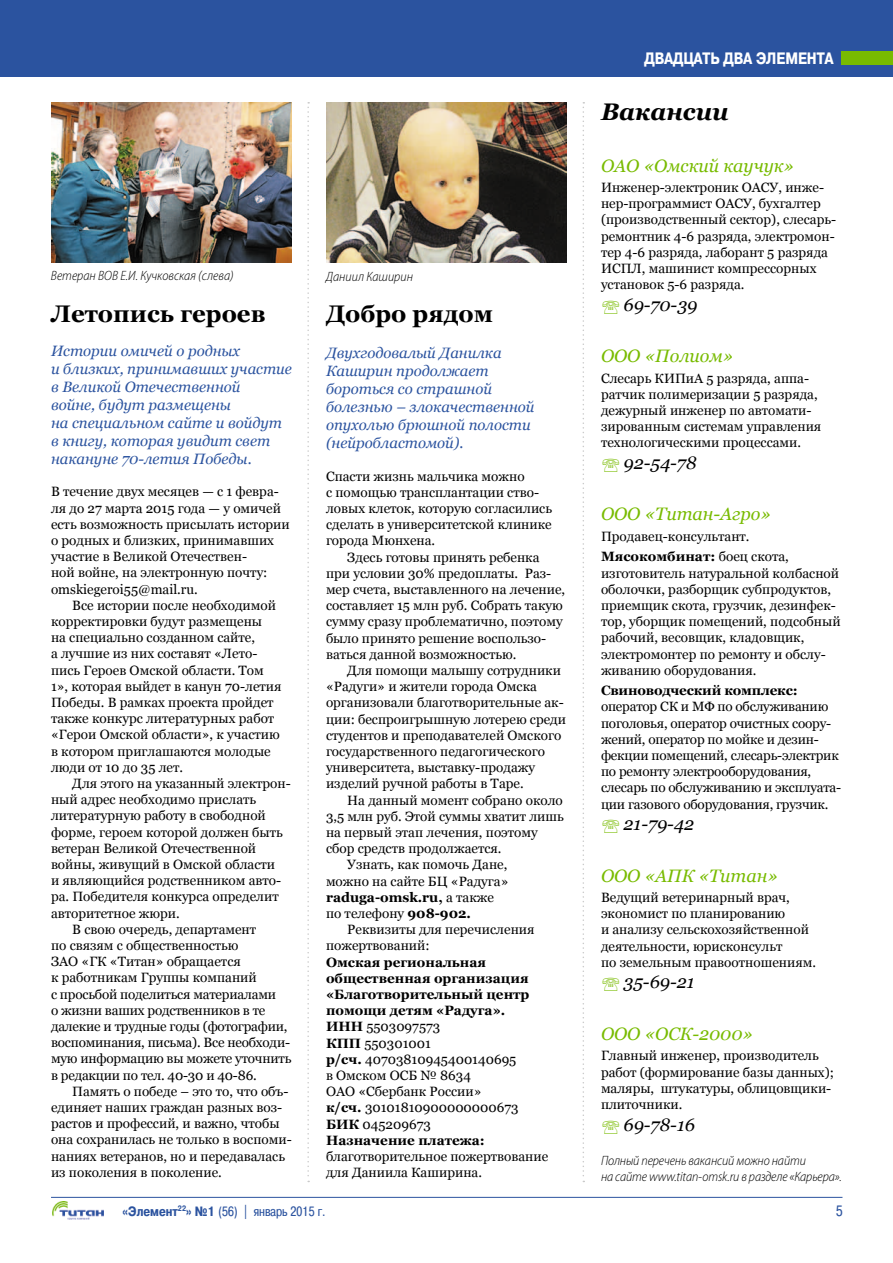
<style>
.page{position:relative;width:893px;height:1263px;background:#fff}
.page>*{position:absolute;margin:0;border:0;box-sizing:border-box;transform-origin:0 0}
.t1{font:700 24px "Georgia";color:#000}
.t2{font:italic 700 24px "Georgia";color:#000}
.t3{font:italic 18px "Georgia";color:#78bb00}
.t4{font:italic 18px "Georgia";color:#000}
.t5{font:700 16.5px "Pragmatica Condensed Cyr";color:#fff}
.t6{font:italic 15px/18px "Georgia";color:#2b539f}
.t7{font:15px "Pragmatica Condensed Cyr";color:#2b539f}
.t8{font:13.5px/16.2px "Georgia";color:#000}
.t9{font:700 13.5px/16.2px "Georgia";color:#000}
.t10{font:italic 300 semi-condensed 13.5px/15.8px "Myriad Pro";letter-spacing:-.01em;color:#000}
.t11{font:13.5px "Pragmatica Condensed Cyr";color:#2b539f}
.s1{font-weight:400}
.s2{font-weight:700}
</style>
<div class="page">
<div style="left:0;top:0;width:893px;height:77px;background:#2b539f"></div>
<div style="left:842px;top:51px;width:51px;height:13px;background:#78bb00"></div>
<hr style="left:51px;top:1197px;width:791px;height:1px;background:#2b539f">
<img style="left:52px;top:1201px;width:51px;height:18px">
<img style="left:326px;top:102px;width:241px;height:161px">
<img style="left:51px;top:102px;width:241px;height:161px">
<svg style="left:583px;top:102px;width:1px;height:1080px"></svg>
<svg style="left:307px;top:102px;width:2px;height:1080px"></svg>
<p class="t10" style="left:51px;top:268px;width:184px">Ветеран ВОВ Е.И. Кучковская (слева)</p>
<p class="t10" style="left:326px;top:269px;width:89px">Даниил Каширин</p>
<h1 class="t1" style="left:51px;top:298px;width:216px">Летопись героев</h1>
<p class="t6" style="left:51px;top:342px;width:242px">Истории омичей о родных<br>и близких, принимавших участие в Великой Отечественной<br>войне, будут размещены<br>на специальном сайте и войдут в книгу, которая увидит свет накануне 70-летия Победы.</p>
<p class="t8" style="left:51px;top:484px;width:240px">В течение двух месяцев — с 1 февра&shy;ля до 27 марта 2015 года — у омичей есть возможность присылать истории о родных и близких, принимавших участие в Великой Отечествен-<br>ной войне, на электронную почту: omskiegeroi55@mail.ru.</p>
<p class="t8" style="left:51px;top:597px;width:232px;text-indent:21px">Все истории после необходимой корректировки будут размещены<br>на специально созданном сайте,<br>а лучшие из них составят «Лето&shy;пись Героев Омской области. Том<br>1», которая выйдет в канун 70-летия<br>Победы. В рамках проекта пройдет также конкурс литературных работ «Герои Омской области», к участию в котором приглашаются молодые люди от 10 до 35 лет.</p>
<p class="t8" style="left:72px;top:775px;width:219px">Для этого на указанный электрон-</p>
<p class="t8" style="left:51px;top:792px;width:207px">ный адрес необходимо прислать</p>
<p class="t8" style="left:51px;top:808px;width:216px">литературную работу в свободной</p>
<p class="t8" style="left:51px;top:824px;width:233px">форме, героем которой должен быть</p>
<p class="t8" style="left:51px;top:840px;width:207px">ветеран Великой Отечественной</p>
<p class="t8" style="left:51px;top:856px;width:226px">войны, живущий в Омской области</p>
<p class="t8" style="left:51px;top:873px;width:232px">и являющийся родственником авто-</p>
<p class="t8" style="left:51px;top:889px;width:229px">ра. Победителя конкурса определит</p>
<p class="t8" style="left:51px;top:905px;width:130px">авторитетное жюри.</p>
<p class="t8" style="left:72px;top:921px;width:185px">В свою очередь, департамент</p>
<p class="t8" style="left:51px;top:937px;width:189px">по связям с общественностью</p>
<p class="t8" style="left:51px;top:954px;width:191px">ЗАО «ГК «Титан» обращается</p>
<p class="t8" style="left:51px;top:970px;width:207px">к работникам Группы компаний</p>
<p class="t8" style="left:51px;top:986px;width:227px">с просьбой поделиться материалами</p>
<p class="t8" style="left:51px;top:1002px;width:216px">о жизни ваших родственников в те</p>
<p class="t8" style="left:51px;top:1018px;width:238px">далекие и трудные годы (фотографии,</p>
<p class="t8" style="left:51px;top:1035px;width:241px">воспоминания, письма). Все необходи-</p>
<p class="t8" style="left:51px;top:1051px;width:242px">мую информацию вы можете уточнить</p>
<p class="t8" style="left:51px;top:1067px;width:207px">в редакции по тел. 40-30 и 40-86.</p>
<p class="t8" style="left:72px;top:1083px;width:218px">Память о победе – это то, что объ-</p>
<p class="t8" style="left:51px;top:1099px;width:233px">единяет наших граждан разных воз-</p>
<p class="t8" style="left:51px;top:1116px;width:230px">растов и профессий, и важно, чтобы</p>
<p class="t8" style="left:51px;top:1132px;width:242px">она сохранилась не только в воспоми-</p>
<p class="t8" style="left:51px;top:1148px;width:236px">наниях ветеранов, но и передавалась</p>
<p class="t8" style="left:51px;top:1164px;width:172px">из поколения в поколение.</p>
<h1 class="t1" style="left:326px;top:298px;width:169px">Добро рядом</h1>
<p class="t6" style="left:326px;top:344px;width:210px">Двухгодовалый Данилка<br>Каширин продолжает бороться со страшной болезнью – злокачественной опухолью брюшной полости (нейробластомой).</p>
<p class="t8" style="left:326px;top:468px;width:228px">Спасти жизнь мальчика можно<br>с помощью трансплантации ство&shy;ловых клеток, которую согласились сделать в университетской клинике города Мюнхена.</p>
<p class="t8" style="left:326px;top:549px;width:241px;text-indent:21px">Здесь готовы принять ребенка при условии 30% предоплаты. Раз&shy;мер счета, выставленного на лечение, составляет 15 млн руб. Собрать такую сумму сразу проблематично, поэтому было принято решение воспользо&shy;ваться данной возможностью.</p>
<p class="t8" style="left:326px;top:662px;width:242px;text-indent:21px">Для помощи малышу сотрудники «Радуги» и жители города Омска организовали благотворительные ак&shy;ции: беспроигрышную лотерею среди студентов и преподавателей Омского государственного педагогического университета, выставку-продажу изделий ручной работы в Таре.</p>
<p class="t8" style="left:347px;top:792px;width:217px">На данный момент собрано около</p>
<p class="t8" style="left:326px;top:808px;width:239px">3,5 млн руб. Этой суммы хватит лишь</p>
<p class="t8" style="left:326px;top:824px;width:213px">на первый этап лечения, поэтому</p>
<p class="t8" style="left:326px;top:841px;width:177px">сбор средств продолжается.</p>
<p class="t8" style="left:347px;top:857px;width:162px">Узнать, как помочь Дане,</p>
<p class="t8" style="left:326px;top:873px;width:184px">можно на сайте БЦ «Радуга»</p>
<p class="t9" style="left:326px;top:889px;width:169px">raduga-omsk.ru, <span class="s1">а также</span></p>
<p class="t8" style="left:326px;top:905px;width:147px">по телефону <span class="s2">908-902.</span></p>
<p class="t8" style="left:347px;top:922px;width:189px">Реквизиты для перечисления</p>
<p class="t8" style="left:326px;top:938px;width:105px">пожертвований:</p>
<p class="t9" style="left:326px;top:954px;width:205px">Омская региональная общественная организация «Благотворительный центр помощи детям «Радуга».<br>ИНН <span class="s1">5503097573<br></span>КПП <span class="s1">550301001<br></span>р/сч. <span class="s1">40703810945400140695<br>в Омском ОСБ № 8634<br>ОАО «Сбербанк России»<br></span>к/сч. <span class="s1">30101810900000000673<br></span>БИК <span class="s1">045209673<br></span>Назначение платежа:</p>
<p class="t8" style="left:326px;top:1148px;width:224px">благотворительное пожертвование для Даниила Каширина.</p>
<p class="t5" style="left:644px;top:49px;width:190px">ДВАДЦАТЬ ДВА ЭЛЕМЕНТА</p>
<h1 class="t2" style="left:601px;top:96px;width:129px">Вакансии</h1>
<h2 class="t3" style="left:601px;top:154px;width:194px">ОАО «Омский каучук»</h2>
<p class="t8" style="left:601px;top:180px;width:237px">Инженер-электроник ОАСУ, инже&shy;нер-программист ОАСУ, бухгалтер (производственный сектор), слесарь&shy;ремонтник 4-6 разряда, электромон&shy;тер 4-6 разряда, лаборант 5 разряда ИСПЛ, машинист компрессорных установок 5-6 разряда.</p>
<h2 class="t4" style="left:623px;top:293px;width:75px">69-70-39</h2>
<h2 class="t3" style="left:601px;top:345px;width:134px">ООО «Полиом»</h2>
<p class="t8" style="left:601px;top:370px;width:222px">Слесарь КИПиА 5 разряда, аппа&shy;ратчик полимеризации 5 разряда, дежурный инженер по автомати&shy;зированным системам управления технологическими процессами.</p>
<h2 class="t4" style="left:623px;top:451px;width:75px">92-54-78</h2>
<h2 class="t3" style="left:601px;top:503px;width:172px">ООО «Титан-Агро»</h2>
<p class="t8" style="left:601px;top:526px;width:189px;line-height:20.4px">Продавец-консультант.<br><span class="s2">Мясокомбинат:</span> боец скота,</p>
<p class="t8" style="left:601px;top:565px;width:241px">изготовитель натуральной колбасной оболочки, разборщик субпродуктов, приемщик скота, грузчик, дезинфек&shy;тор, уборщик помещений, подсобный рабочий, весовщик, кладовщик, электромонтер по ремонту и обслу&shy;живанию оборудования.</p>
<p class="t9" style="left:601px;top:682px;width:198px">Свиноводческий комплекс:</p>
<p class="t8" style="left:601px;top:699px;width:242px">оператор СК и МФ по обслуживанию поголовья, оператор очистных соору&shy;жений, оператор по мойке и дезин&shy;фекции помещений, слесарь-электрик по ремонту электрооборудования, слесарь по обслуживанию и эксплуата&shy;ции газового оборудования, грузчик.</p>
<h2 class="t4" style="left:623px;top:813px;width:72px">21-79-42</h2>
<h2 class="t3" style="left:601px;top:864px;width:178px">ООО «АПК «Титан»</h2>
<p class="t8" style="left:601px;top:889px;width:217px">Ведущий ветеринарный врач, экономист по планированию<br>и анализу сельскохозяйственной деятельности, юрисконсульт<br>по земельным правоотношениям.</p>
<h2 class="t4" style="left:623px;top:971px;width:73px">35-69-21</h2>
<h2 class="t3" style="left:601px;top:1022px;width:153px">ООО «ОСК-2000»</h2>
<p class="t8" style="left:601px;top:1048px;width:235px">Главный инженер, производитель работ (формирование базы данных); маляры, штукатуры, облицовщики&shy;плиточники.</p>
<h2 class="t4" style="left:623px;top:1113px;width:73px">69-78-16</h2>
<p class="t10" style="left:601px;top:1153px;width:242px">Полный перечень вакансий можно найти<br>на сайте www.titan-omsk.ru в разделе «Карьера».</p>
<p class="t11" style="left:123px;top:1203px;width:204px"><span class="s2">«Элемент</span><sup>22</sup><span class="s2">» №1</span> (56) | январь 2015 г.</p>
<p class="t7" style="left:836px;top:1203px;width:8px">5</p>
</div>
